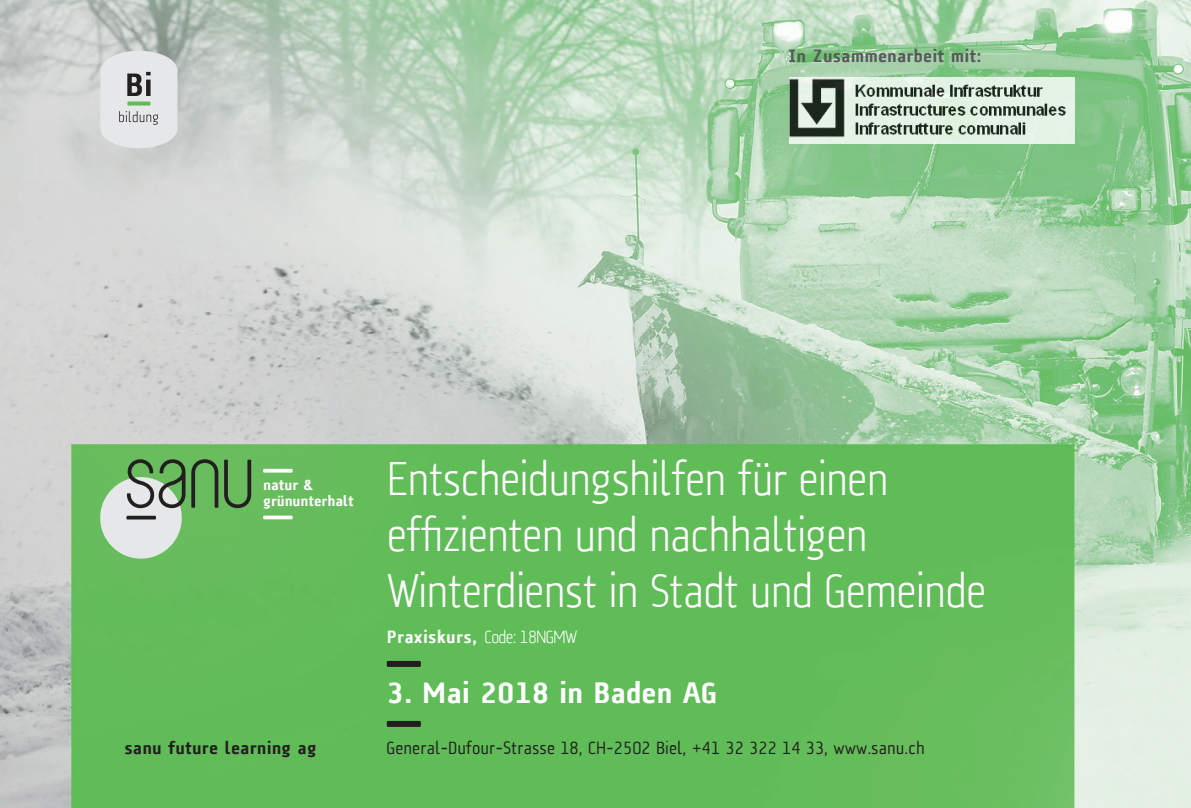
<style>
.page{position:relative;width:1191px;height:808px;background:#fff}
.page>*{position:absolute;margin:0;border:0;box-sizing:border-box;transform-origin:0 0}
.t1{font:300 48px/56px "A Asanu";letter-spacing:-.025em;color:#fff}
.t2{font:900 30px "A Asanu";letter-spacing:-.01em;color:#fff}
.t3{font:18px "A Asanu";color:#231f20}
.t4{font:900 18px "A Asanu";letter-spacing:.01em;color:#fff}
.t5{font:900 18px "A Asanu";color:#231f20}
.t6{font:900 18px "A Asanu";color:#57585a}
.t7{font:900 15px/16px "A Asanu";letter-spacing:-.015em;color:#fff}
.s1{font-weight:300}
</style>
<div class="page">
<img style="left:0;top:0;width:1191px;height:808px">
<div style="left:100px;top:477px;width:82px;height:82px;background:#e6e7e9;border-radius:50%"></div>
<svg style="left:127px;top:459px;width:58px;height:49px"></svg>
<svg style="left:191px;top:459px;width:27px;height:49px"></svg>
<svg style="left:224px;top:460px;width:27px;height:48px"></svg>
<hr style="left:126px;top:516px;width:30px;height:3px;background:#231f20">
<hr style="left:263px;top:516px;width:29px;height:3px;background:#fff">
<svg style="left:263px;top:469px;width:29px;height:4px"></svg>
<div style="left:387px;top:661px;width:34px;height:6px;background:#231f20"></div>
<div style="left:387px;top:721px;width:34px;height:6px;background:#231f20"></div>
<img style="left:789px;top:78px;width:285px;height:65px">
<svg style="left:100px;top:51px;width:77px;height:97px;background:#d5d7d8"></svg>
<p class="t6" style="left:788px;top:46px;width:195px">In Zusammenarbeit mit:</p>
<p class="t7" style="left:263px;top:477px;width:92px">natur &amp; grünunterhalt</p>
<p class="t1" style="left:387px;top:451px;width:601px">Entscheidungshilfen für einen effizienten und nachhaltigen<br>Winterdienst in Stadt und Gemeinde</p>
<p class="t4" style="left:387px;top:627px;width:192px">Praxiskurs, <span class="s1">Code: 18NGMW</span></p>
<p class="t2" style="left:387px;top:676px;width:332px">3. Mai 2018 in Baden AG</p>
<p class="t5" style="left:124px;top:738px;width:194px">sanu future learning ag</p>
<p class="t3" style="left:386px;top:738px;width:540px">General-Dufour-Strasse 18, CH-2502 Biel, +41 32 322 14 33, www.sanu.ch</p>
</div>
